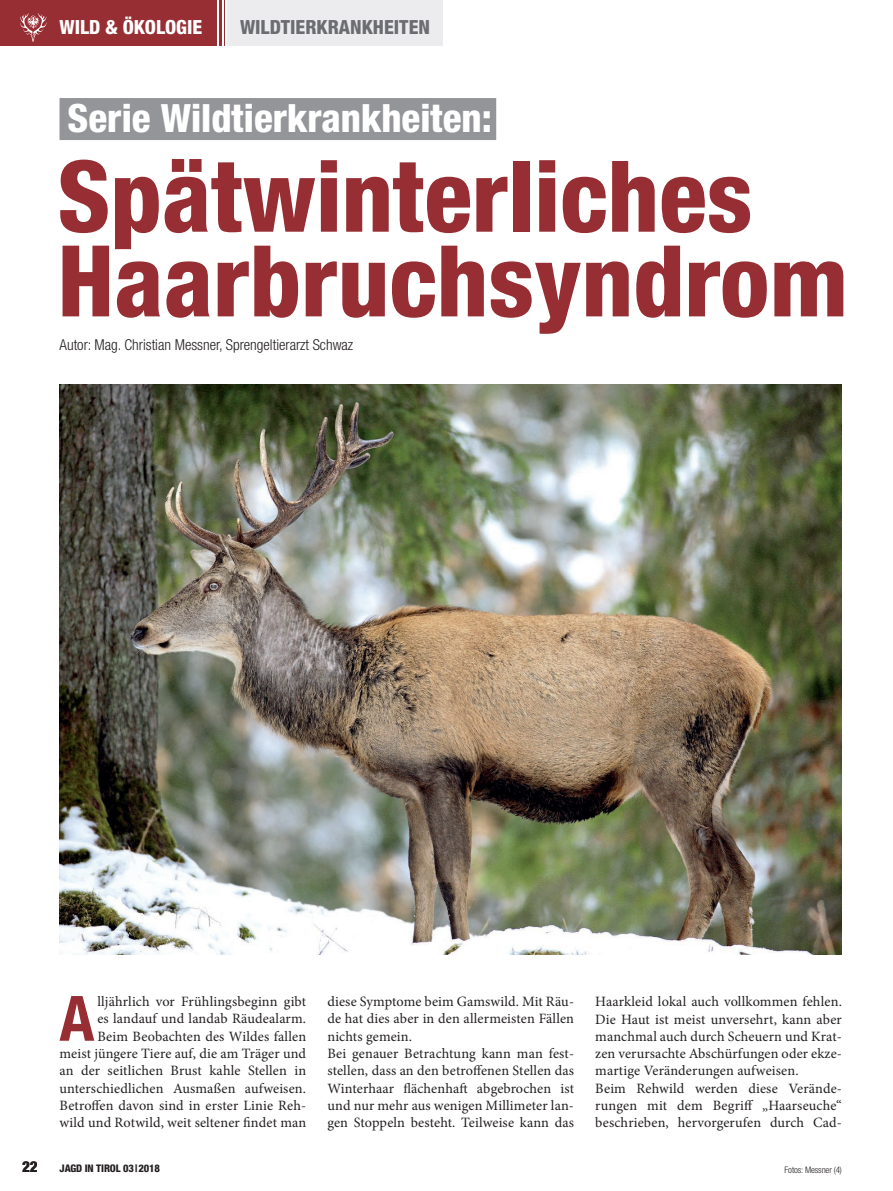
<style>
.page{position:relative;width:893px;height:1191px;background:#fff}
.page>*{position:absolute;margin:0;border:0;box-sizing:border-box;transform-origin:0 0}
.t1{font:800 condensed 99px/84.6px "Helvetica Neue LT Std";color:#962e33}
.t2{font:700 condensed 62.55px "Helvetica Neue LT Std";color:#962e33}
.t3{font:800 condensed 39px "Helvetica Neue LT Std";color:#fff}
.t4{font:800 condensed 19.5px "Helvetica Neue LT Std";color:#6c6d70}
.t5{font:800 condensed 19.5px "Helvetica Neue LT Std";color:#fff}
.t6{font:300 condensed 15px "Helvetica Neue LT Std";color:#231f20}
.t7{font:800 condensed 15px "Helvetica Neue LT Std";color:#231f20}
.t8{font:14.25px/17.2px "Minion Pro";letter-spacing:.01em;color:#231f20}
.t9{font:800 condensed 10.5px "Helvetica Neue LT Std";letter-spacing:-.01em;color:#231f20}
.t10{font:300 condensed 9px "Helvetica Neue LT Std";letter-spacing:-.01em;color:#231f20}
</style>
<div class="page">
<hr style="left:224px;top:0;width:1px;height:46px;background:#962e33">
<hr style="left:219px;top:0;width:3px;height:46px;background:#962e33">
<div style="left:0;top:0;width:217px;height:46px;background:#962e33"></div>
<img style="left:20px;top:13px;width:27px;height:28px">
<div style="left:227px;top:0;width:216px;height:46px;background:#ececee"></div>
<div style="left:60px;top:98px;width:436px;height:42px;background:#939598"></div>
<img style="left:60px;top:385px;width:782px;height:569px">
<h3 class="t5" style="left:60px;top:15px;width:144px">WILD &amp; ÖKOLOGIE</h3>
<p class="t4" style="left:240px;top:15px;width:191px">WILDTIERKRANKHEITEN</p>
<p class="t3" style="left:68px;top:94px;width:426px">Serie Wildtierkrankheiten:</p>
<p class="t1" style="left:57px;top:152px;width:792px">Spätwinterliches<br>Haarbruchsyndrom</p>
<p class="t6" style="left:60px;top:336px;width:295px">Autor: Mag. Christian Messner, Sprengeltierarzt Schwaz</p>
<p class="t2" style="left:60px;top:980px;width:36px">A</p>
<p class="t8" style="left:60px;top:993px;width:248px;text-align:right">lljährlich vor Frühlingsbeginn gibt<br>es landauf und landab Räudealarm.<br>Beim Beobachten des Wildes fallen<br>meist jüngere Tiere auf, die am Träger und an der seitlichen Brust kahle Stellen in unterschiedlichen Ausmaßen aufweisen.<br>Betroffen davon sind in erster Linie Reh&shy;wild und Rotwild, weit seltener findet man</p>
<p class="t8" style="left:327px;top:993px;width:248px">diese Symptome beim Gamswild. Mit Räu&shy;de hat dies aber in den allermeisten Fällen nichts gemein.<br>Bei genauer Betrachtung kann man fest&shy;stellen, dass an den betroffenen Stellen das Winterhaar flächenhaft abgebrochen ist und nur mehr aus wenigen Millimeter lan&shy;gen Stoppeln besteht. Teilweise kann das</p>
<p class="t8" style="left:595px;top:993px;width:248px">Haarkleid lokal auch vollkommen fehlen.<br>Die Haut ist meist unversehrt, kann aber manchmal auch durch Scheuern und Krat&shy;zen verursachte Abschürfungen oder ekze&shy;martige Veränderungen aufweisen.<br>Beim Rehwild werden diese Verände&shy;rungen mit dem Begriff „Haarseuche“ beschrieben, hervorgerufen durch Cad-</p>
<p class="t7" style="left:22px;top:1157px;width:17px">22</p>
<p class="t9" style="left:60px;top:1162px;width:102px">JAGD IN TIROL 03|2018</p>
<p class="t10" style="left:784px;top:1164px;width:59px">Fotos: Messner (4)</p>
</div>
